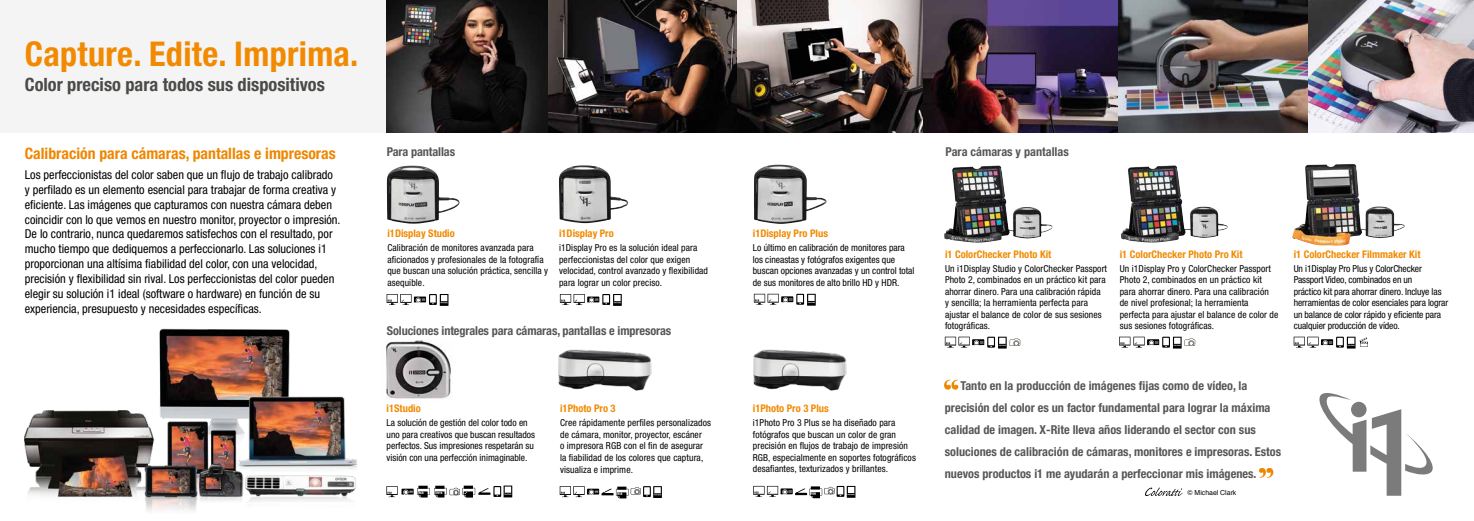
<style>
.page{position:relative;width:1474px;height:521px;background:#fff}
.page>*{position:absolute;margin:0;border:0;box-sizing:border-box;transform-origin:0 0}
.t1{font:500 52.5px "Big Caslon";color:#ee8700}
.t2{font:700 condensed 34.12px "Helvetica Neue";letter-spacing:.01em;color:#f18a00}
.t3{font:700 condensed 18.38px "Helvetica Neue";color:#4a4a49}
.t4{font:700 condensed 15.75px "Helvetica Neue";color:#ee8700}
.t5{font:condensed 12.25px/14.9px "Helvetica Neue";color:#000}
.t6{font:700 condensed 12.25px/21.9px "Helvetica Neue";color:#575756}
.t7{font:700 condensed 10.5px "Helvetica Neue";color:#f18a00}
.t8{font:condensed 9.62px/11.5px "Helvetica Neue";letter-spacing:.01em;color:#000}
.t9{font:condensed 9.62px/11.5px "Helvetica Neue";letter-spacing:-.01em;color:#000}
.t10{font:6.91px "Helvetica";color:#000}
</style>
<div class="page">
<div style="left:0;top:0;width:1473px;height:132px;background:#f4f4f4"></div>
<svg style="left:386px;top:294px;width:62px;height:12px"></svg>
<svg style="left:560px;top:294px;width:61px;height:12px"></svg>
<svg style="left:754px;top:294px;width:61px;height:12px"></svg>
<svg style="left:944px;top:337px;width:76px;height:11px"></svg>
<svg style="left:1119px;top:337px;width:76px;height:11px"></svg>
<svg style="left:1293px;top:337px;width:74px;height:11px"></svg>
<svg style="left:386px;top:485px;width:126px;height:12px"></svg>
<svg style="left:559px;top:486px;width:103px;height:12px"></svg>
<svg style="left:753px;top:486px;width:102px;height:12px"></svg>
<img style="left:944px;top:165px;width:54px;height:78px">
<img style="left:1121px;top:165px;width:106px;height:78px">
<img style="left:1292px;top:164px;width:112px;height:82px">
<img style="left:387px;top:165px;width:73px;height:59px">
<img style="left:559px;top:165px;width:69px;height:58px">
<img style="left:754px;top:165px;width:73px;height:59px">
<img style="left:753px;top:349px;width:94px;height:42px">
<img style="left:558px;top:349px;width:94px;height:42px">
<img style="left:386px;top:340px;width:65px;height:59px">
<img style="left:387px;top:0;width:536px;height:133px">
<img style="left:923px;top:0;width:385px;height:133px">
<img style="left:24px;top:328px;width:334px;height:183px">
<svg style="left:1145px;top:487px;width:37px;height:9px"></svg>
<svg style="left:1319px;top:393px;width:113px;height:103px"></svg>
<img style="left:1308px;top:0;width:165px;height:133px">
<h2 class="t2" style="left:25px;top:33px;width:335px">Capture. Edite. Imprima.</h2>
<h3 class="t3" style="left:25px;top:73px;width:302px">Color preciso para todos sus dispositivos</h3>
<h3 class="t4" style="left:25px;top:144px;width:312px">Calibración para cámaras, pantallas e impresoras</h3>
<p class="t6" style="left:387px;top:141px;width:70px">Para pantallas</p>
<p class="t6" style="left:945px;top:141px;width:125px">Para cámaras y pantallas</p>
<p class="t5" style="left:25px;top:167px;width:317px">Los perfeccionistas del color saben que un flujo de trabajo calibrado y perfilado es un elemento esencial para trabajar de forma creativa y eficiente. Las imágenes que capturamos con nuestra cámara deben coincidir con lo que vemos en nuestro monitor, proyector o impresión.<br>De lo contrario, nunca quedaremos satisfechos con el resultado, por mucho tiempo que dediquemos a perfeccionarlo. Las soluciones i1 proporcionan una altísima fiabilidad del color, con una velocidad, precisión y flexibilidad sin rival. Los perfeccionistas del color pueden elegir su solución i1 ideal (software o hardware) en función de su experiencia, presupuesto y necesidades específicas.</p>
<p class="t6" style="left:387px;top:319px;width:286px">Soluciones integrales para cámaras, pantallas e impresoras</p>
<p class="t7" style="left:752px;top:227px;width:77px">i1Display Pro Plus</p>
<p class="t8" style="left:752px;top:242px;width:163px">Lo último en calibración de monitores para los cineastas y fotógrafos exigentes que buscan opciones avanzadas y un control total de sus monitores de alto brillo HD y HDR.</p>
<p class="t7" style="left:1293px;top:247px;width:128px">i1 ColorChecker Filmmaker Kit</p>
<p class="t7" style="left:387px;top:227px;width:69px">i1Display Studio</p>
<p class="t8" style="left:387px;top:242px;width:162px">Calibración de monitores avanzada para aficionados y profesionales de la fotografía que buscan una solución práctica, sencilla y asequible.</p>
<p class="t7" style="left:945px;top:247px;width:108px">i1 ColorChecker Photo Kit</p>
<p class="t7" style="left:559px;top:227px;width:56px">i1Display Pro</p>
<p class="t8" style="left:559px;top:242px;width:150px">i1Display Pro es la solución ideal para perfeccionistas del color que exigen velocidad, control avanzado y flexibilidad para lograr un color preciso.</p>
<p class="t7" style="left:1119px;top:247px;width:124px">i1 ColorChecker Photo Pro Kit</p>
<p class="t8" style="left:945px;top:262px;width:164px">Un i1Display Studio y ColorChecker Passport Photo 2, combinados en un práctico kit para ahorrar dinero. Para una calibración rápida<br>y sencilla; la herramienta perfecta para ajustar el balance de color de sus sesiones fotográficas.</p>
<p class="t8" style="left:1119px;top:262px;width:160px">Un i1Display Pro y ColorChecker Passport Photo 2, combinados en un práctico kit para ahorrar dinero. Para una calibración de nivel profesional; la herramienta perfecta para ajustar el balance de color de sus sesiones fotográficas.</p>
<p class="t9" style="left:1293px;top:262px;width:156px">Un i1Display Pro Plus y ColorChecker Passport Video, combinados en un<br>práctico kit para ahorrar dinero. Incluye las herramientas de color esenciales para lograr un balance de color rápido y eficiente para cualquier producción de vídeo.</p>
<p class="t7" style="left:386px;top:402px;width:36px">i1Studio</p>
<p class="t8" style="left:386px;top:417px;width:150px">La solución de gestión del color todo en uno para creativos que buscan resultados perfectos. Sus impresiones respetarán su visión con una perfección inimaginable.</p>
<p class="t7" style="left:560px;top:402px;width:57px">i1Photo Pro 3</p>
<p class="t8" style="left:560px;top:417px;width:152px">Cree rápidamente perfiles personalizados de cámara, monitor, proyector, escáner<br>o impresora RGB con el fin de asegurar la fiabilidad de los colores que captura, visualiza e imprime.</p>
<p class="t7" style="left:752px;top:402px;width:77px">i1Photo Pro 3 Plus</p>
<p class="t8" style="left:752px;top:417px;width:165px">i1Photo Pro 3 Plus se ha diseñado para fotógrafos que buscan un color de gran precisión en flujos de trabajo de impresión RGB, especialmente en soportes fotográficos desafiantes, texturizados y brillantes.</p>
<h1 class="t1" style="left:944px;top:356px;width:16px">“</h1>
<p class="t6" style="left:944px;top:375px;width:338px;text-indent:16px">Tanto en la producción de imágenes fijas como de vídeo, la precisión del color es un factor fundamental para lograr la máxima calidad de imagen. X-Rite lleva años liderando el sector con sus soluciones de calibración de cámaras, monitores e impresoras. Estos nuevos productos i1 me ayudarán a perfeccionar mis imágenes.</p>
<h1 class="t1" style="left:1258px;top:412px;width:14px">„</h1>
<p class="t10" style="left:1187px;top:487px;width:50px">© Michael Clark</p>
</div>
